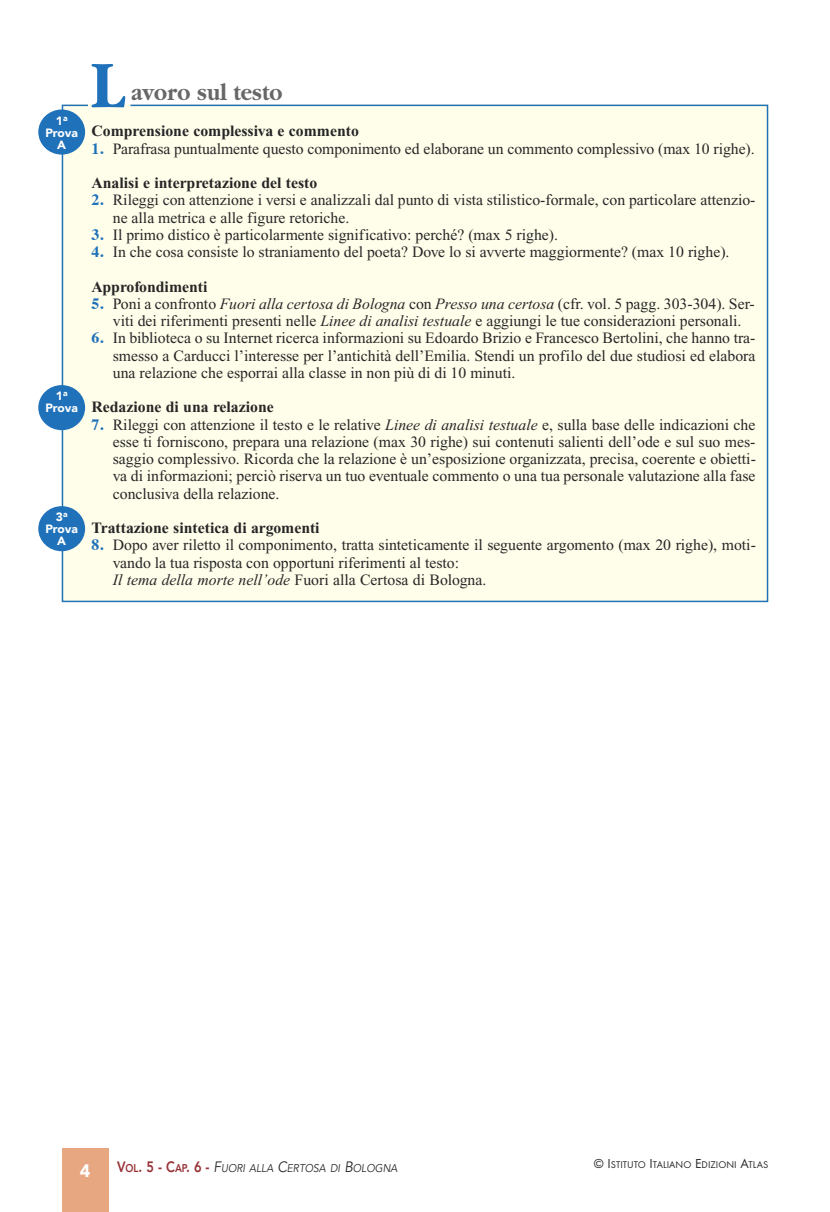
<style>
.page{position:relative;width:830px;height:1212px;background:#fff}
.page>*{position:absolute;margin:0;border:0;box-sizing:border-box;transform-origin:0 0}
.t1{font:700 69.15px "Garamond";color:#1f71b9;scale:.9 1}
.t2{font:700 24px "Garamond";color:#686768;scale:.9 1}
.t3{font:900 18px "Avenir";color:#fff}
.t4{font:15.75px/17.2px "Times New Roman";color:#272627}
.t5{font:700 15.75px "Times New Roman";color:#272627}
.t6{font:900 12px/12px "Avenir";color:#fff;text-align:center}
.t7{font:italic 11.25px "Avenir";color:#272627;scale:.9 1}
.t8{font:10.2px "Futura T";color:#272627}
.s1{font-family:"Times";font-weight:700;color:#1f71b9}
.s2{font-weight:700}
.s3{font-style:italic}
.s4{font-weight:800;font-style:normal;font-size:15px;color:#973035}
.s5{font-weight:800;font-style:normal;color:#973035}
.s6{font-size:15px}
.s7{font-size:13.5px}
</style>
<div class="page">
<div style="left:62px;top:1148px;width:46px;height:64px;background:#e7a781"></div>
<div style="left:61px;top:104px;width:707px;height:499px;background:#fffeea"></div>
<div style="left:38px;top:109px;width:47px;height:46px;background:#1f71b9;border-radius:50%"></div>
<div style="left:38px;top:385px;width:47px;height:45px;background:#1f71b9;border-radius:50%"></div>
<div style="left:38px;top:506px;width:47px;height:45px;background:#1f71b9;border-radius:50%"></div>
<p class="t6" style="left:45px;top:115px;width:34px">1<sup>a<br></sup>Prova<br>A</p>
<p class="t6" style="left:45px;top:390px;width:34px">1<sup>a<br></sup>Prova</p>
<p class="t6" style="left:45px;top:512px;width:34px">3<sup>a<br></sup>Prova<br>A</p>
<h1 class="t1" style="left:91px;top:43px;width:39px">L</h1>
<h2 class="t2" style="left:131px;top:78px;width:169px">avoro sul testo</h2>
<p class="t5" style="left:91px;top:126px;width:269px">Comprensione complessiva e commento</p>
<p class="t4" style="left:91px;top:133px;width:664px;line-height:34.5px"><span class="s1">1.</span> Parafrasa puntualmente questo componimento ed elaborane un commento complessivo (max 10 righe).<br><span class="s2">Analisi e interpretazione del testo</span></p>
<p class="t4" style="left:113px;top:193px;width:644px;text-indent:-21px"><span class="s1">2.</span> Rileggi con attenzione i versi e analizzali dal punto di vista stilistico-formale, con particolare attenzio&shy;ne alla metrica e alle figure retoriche.</p>
<p class="t4" style="left:91px;top:227px;width:468px"><span class="s1">3.</span> Il primo distico è particolarmente significativo: perché? (max 5 righe).</p>
<p class="t4" style="left:91px;top:236px;width:639px;line-height:34.5px"><span class="s1">4.</span> In che cosa consiste lo straniamento del poeta? Dove lo si avverte maggiormente? (max 10 righe).<br><span class="s2">Approfondimenti</span></p>
<p class="t4" style="left:91px;top:296px;width:664px;text-align:center"><span class="s1">5.</span> Poni a confronto <span class="s3">Fuori alla certosa di Bologna</span> con <span class="s3">Presso una certosa</span> (cfr. vol. 5 pagg. 303-304). Ser&shy;viti dei riferimenti presenti nelle <span class="s3">Linee di analisi testuale</span> e aggiungi le tue considerazioni personali.</p>
<p class="t4" style="left:113px;top:331px;width:644px;text-align:justify;text-indent:-21px"><span class="s1">6.</span> In biblioteca o su Internet ricerca informazioni su Edoardo Brizio e Francesco Bertolini, che hanno tra&shy;smesso a Carducci l’interesse per l’antichità dell’Emilia. Stendi un profilo del due studiosi ed elabora una relazione che esporrai alla classe in non più di di 10 minuti.</p>
<p class="t5" style="left:91px;top:402px;width:184px">Redazione di una relazione</p>
<p class="t4" style="left:113px;top:417px;width:644px;text-align:justify;text-indent:-21px"><span class="s1">7.</span> Rileggi con attenzione il testo e le relative <span class="s3">Linee di analisi testuale</span> e, sulla base delle indicazioni che esse ti forniscono, prepara una relazione (max 30 righe) sui contenuti salienti dell’ode e sul suo mes&shy;saggio complessivo. Ricorda che la relazione è un’esposizione organizzata, precisa, coerente e obietti&shy;va di informazioni; perciò riserva un tuo eventuale commento o una tua personale valutazione alla fase conclusiva della relazione.</p>
<p class="t5" style="left:91px;top:523px;width:229px">Trattazione sintetica di argomenti</p>
<p class="t4" style="left:113px;top:538px;width:644px;text-indent:-21px"><span class="s1">8.</span> Dopo aver riletto il componimento, tratta sinteticamente il seguente argomento (max 20 righe), moti&shy;vando la tua risposta con opportuni riferimenti al testo:<br><span class="s3">Il tema della morte nell’ode</span> Fuori alla Certosa di Bologna.</p>
<p class="t3" style="left:80px;top:1159px;width:12px">4</p>
<p class="t7" style="left:117px;top:1160px;width:313px"><span class="s4">V</span><span class="s5">ol</span><span class="s4">. 5 - C</span><span class="s5">ap</span><span class="s4">. 6 -</span> <span class="s6">F</span>UORI ALLA <span class="s6">C</span>ERTOSA DI <span class="s6">B</span>OLOGNA</p>
<p class="t8" style="left:593px;top:1158px;width:176px"><span class="s7">© I</span>STITUTO <span class="s7">I</span>TALIANO <span class="s7">E</span>DIZIONI <span class="s7">A</span>TLAS</p>
</div>
